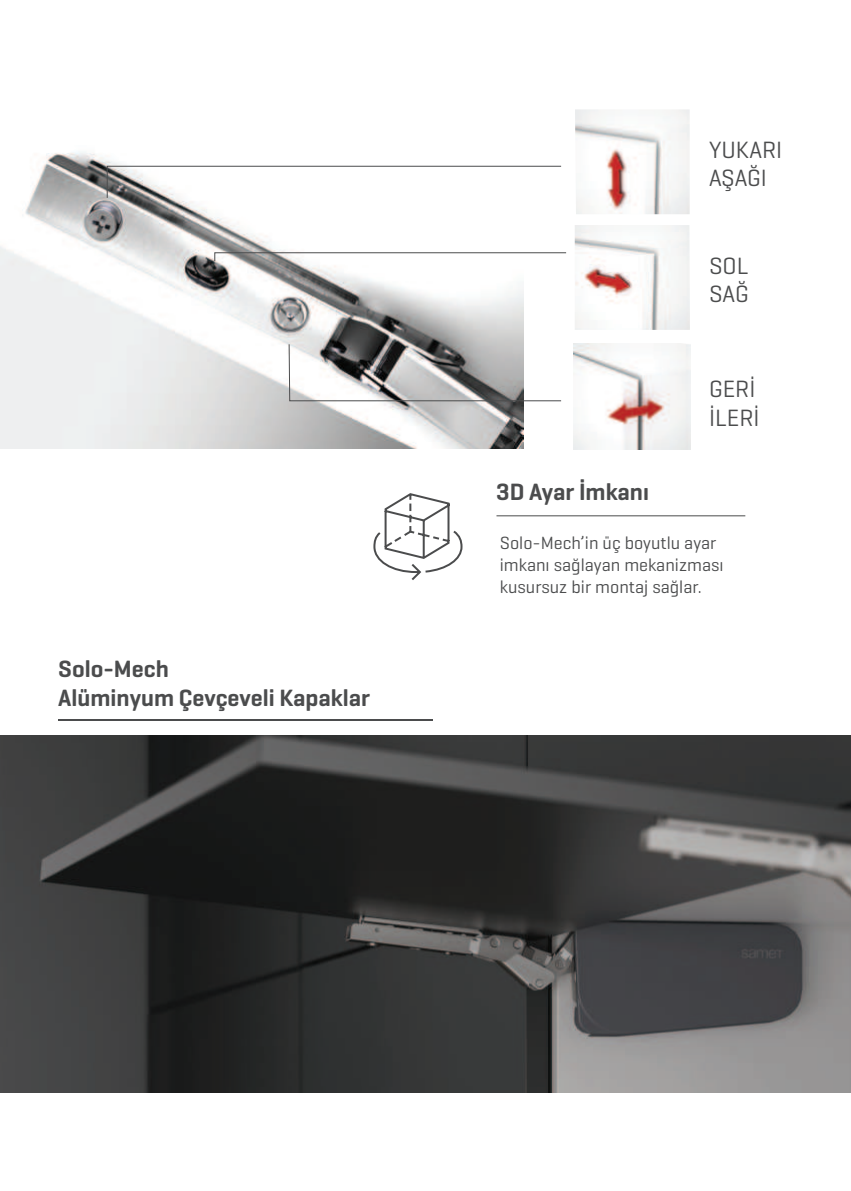
<style>
.page{position:relative;width:851px;height:1191px;background:#fff}
.page>*{position:absolute;margin:0;border:0;box-sizing:border-box;transform-origin:0 0}
.t1{font:600 24px/28.8px "Geogrotesque";color:#4b4c4d}
.t2{font:24px/28.8px "Geogrotesque";color:#4b4c4d}
.t3{font:18px/21.6px "Geogrotesque";color:#4b4c4d}
</style>
<div class="page">
<img style="left:573px;top:344px;width:117px;height:106px">
<hr style="left:58px;top:719px;width:375px;height:1px;background:#4b4c4d">
<img style="left:574px;top:225px;width:115px;height:105px">
<img style="left:575px;top:109px;width:114px;height:105px">
<img style="left:0;top:152px;width:523px;height:297px">
<svg style="left:106px;top:165px;width:456px;height:34px"></svg>
<svg style="left:288px;top:343px;width:274px;height:59px"></svg>
<svg style="left:214px;top:252px;width:353px;height:10px"></svg>
<svg style="left:373px;top:493px;width:90px;height:87px"></svg>
<hr style="left:496px;top:515px;width:249px;height:1px;background:#4b4c4d">
<img style="left:0;top:736px;width:850px;height:357px">
<h1 class="t1" style="left:58px;top:654px;width:313px">Solo-Mech<br>Alüminyum Çevçeveli Kapaklar</h1>
<h1 class="t2" style="left:709px;top:135px;width:75px">YUKARI<br>AŞAĞI</h1>
<h1 class="t2" style="left:709px;top:251px;width:41px">SOL<br>SAĞ</h1>
<h1 class="t2" style="left:709px;top:375px;width:52px">GERİ<br>İLERİ</h1>
<h1 class="t1" style="left:496px;top:477px;width:154px">3D Ayar İmkanı</h1>
<p class="t3" style="left:500px;top:532px;width:225px">Solo-Mech’in üç boyutlu ayar imkanı sağlayan mekanizması kusursuz bir montaj sağlar.</p>
</div>
